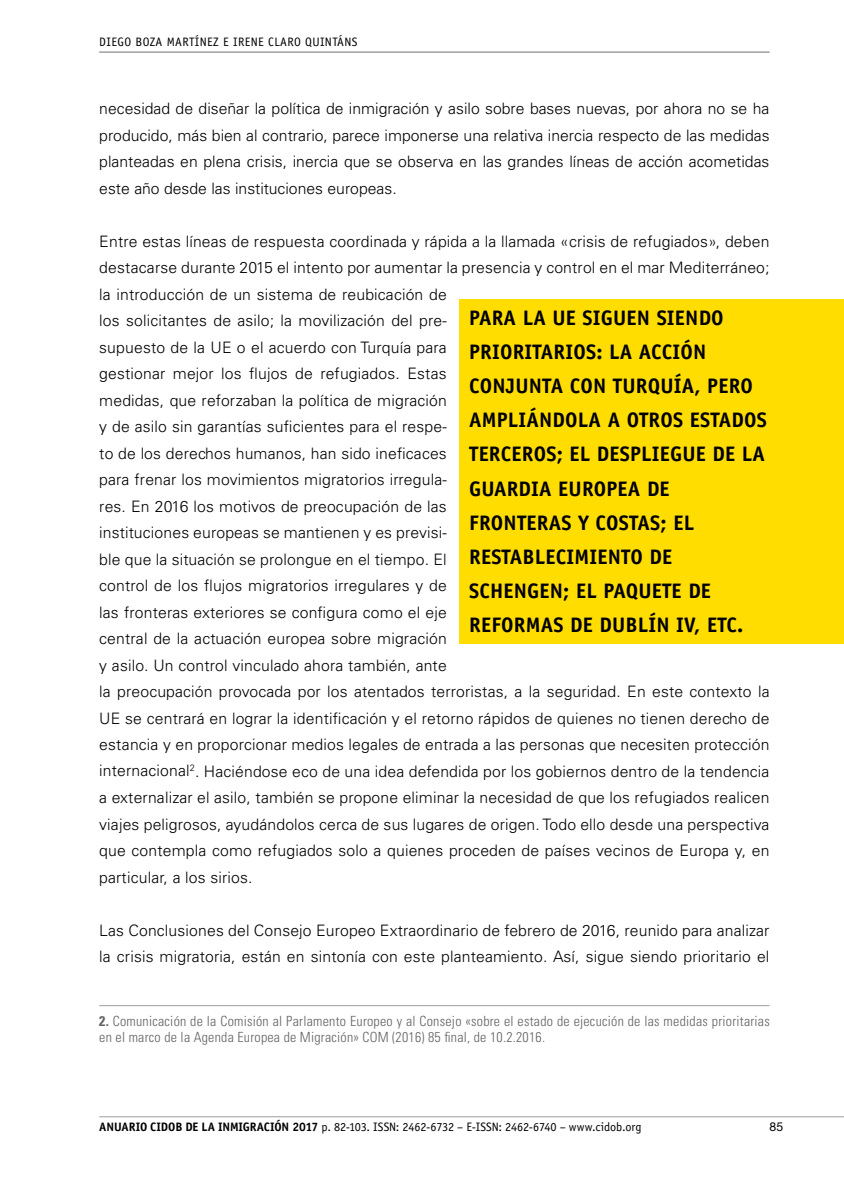
<style>
.page{position:relative;width:844px;height:1191px;background:#fff}
.page>*{position:absolute;margin:0;border:0;box-sizing:border-box;transform-origin:0 0}
.t1{font:700 21px/34.1px "Officina Sans Std";letter-spacing:.01em;color:#000}
.t2{font:300 15.75px/26.4px "Univers";letter-spacing:.01em;color:#000}
.t3{font:300 condensed 14px/15.8px "Univers";letter-spacing:.02em;color:#646363}
.t4{font:12.25px "Officina Sans Std";letter-spacing:-.01em;color:#000}
.t5{font:12.25px "Officina Sans Std";letter-spacing:.02em;color:#000}
.t6{font:12.25px "Helvetica Neue LT Std";color:#000}
.s1{font-weight:700}
</style>
<div class="page">
<hr style="left:99px;top:52px;width:670px;height:1px;background:#9d9d9c">
<hr style="left:99px;top:1116px;width:744px;height:1px;background:#9d9d9c">
<hr style="left:99px;top:1005px;width:670px;height:1px;background:#9d9d9c">
<div style="left:459px;top:300px;width:384px;height:344px;background:#fd0"></div>
<p class="t5" style="left:99px;top:35px;width:260px">DIEGO BOZA MARTÍNEZ E IRENE CLARO QUINTÁNS</p>
<p class="t2" style="left:99px;top:95px;width:671px;text-align:justify">necesidad de diseñar la política de inmigración y asilo sobre bases nuevas, por ahora no se ha producido, más bien al contrario, parece imponerse una relativa inercia respecto de las medidas planteadas en plena crisis, inercia que se observa en las grandes líneas de acción acometidas este año desde las instituciones europeas.</p>
<p class="t2" style="left:99px;top:227px;width:671px">Entre estas líneas de respuesta coordinada y rápida a la llamada «crisis de refugiados», deben destacarse durante 2015 el intento por aumentar la presencia y control en el mar Mediterráneo; la introducción de un sistema de reubicación de<br>los solicitantes de asilo; la movilización del pre-<br>supuesto de la UE o el acuerdo con Turquía para<br>gestionar mejor los flujos de refugiados. Estas<br>medidas, que reforzaban la política de migración<br>y de asilo sin garantías suficientes para el respe-<br>to de los derechos humanos, han sido ineficaces<br>para frenar los movimientos migratorios irregula-<br>res. En 2016 los motivos de preocupación de las<br>instituciones europeas se mantienen y es previsi-<br>ble que la situación se prolongue en el tiempo. El<br>control de los flujos migratorios irregulares y de<br>las fronteras exteriores se configura como el eje<br>central de la actuación europea sobre migración<br>y asilo. Un control vinculado ahora también, ante<br>la preocupación provocada por los atentados terroristas, a la seguridad. En este contexto la UE se centrará en lograr la identificación y el retorno rápidos de quienes no tienen derecho de estancia y en proporcionar medios legales de entrada a las personas que necesiten protección internacional<sup>2</sup>. Haciéndose eco de una idea defendida por los gobiernos dentro de la tendencia a externalizar el asilo, también se propone eliminar la necesidad de que los refugiados realicen viajes peligrosos, ayudándolos cerca de sus lugares de origen. Todo ello desde una perspectiva que contempla como refugiados solo a quienes proceden de países vecinos de Europa y, en particular, a los sirios.</p>
<p class="t2" style="left:99px;top:916px;width:671px">Las Conclusiones del Consejo Europeo Extraordinario de febrero de 2016, reunido para analizar la crisis migratoria, están en sintonía con este planteamiento. Así, sigue siendo prioritario el</p>
<p class="t1" style="left:469px;top:300px;width:299px">PARA LA UE SIGUEN SIENDO<br>PRIORITARIOS: LA ACCIÓN<br>CONJUNTA CON TURQUÍA, PERO<br>AMPLIÁNDOLA A OTROS ESTADOS<br>TERCEROS; EL DESPLIEGUE DE LA<br>GUARDIA EUROPEA DE<br>FRONTERAS Y COSTAS; EL<br>RESTABLECIMIENTO DE<br>SCHENGEN; EL PAQUETE DE<br>REFORMAS DE DUBLÍN IV, ETC.</p>
<p class="t3" style="left:99px;top:1013px;width:672px"><span class="s1">2.</span> Comunicación de la Comisión al Parlamento Europeo y al Consejo «sobre el estado de ejecución de las medidas prioritarias en el marco de la Agenda Europea de Migración» COM (2016) 85 final, de 10.2.2016.</p>
<p class="t4" style="left:99px;top:1119px;width:543px"><span class="s1">ANUARIO CIDOB DE LA INMIGRACIÓN 2017</span> p. 82-103. ISSN: 2462-6732 – E-ISSN: 2462-6740 – www.cidob.org</p>
<p class="t6" style="left:769px;top:1119px;width:15px">85</p>
</div>
